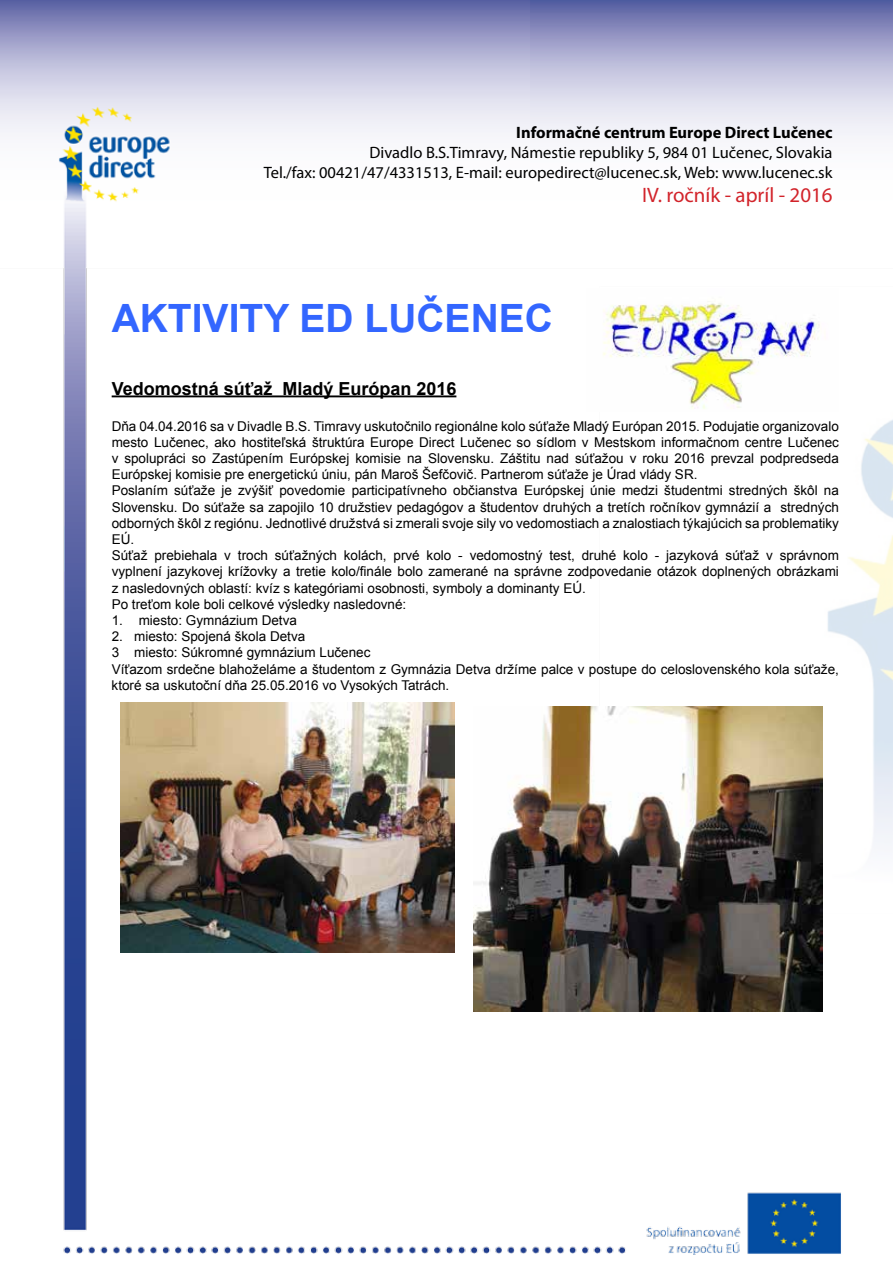
<style>
.page{position:relative;width:893px;height:1263px;background:#fff}
.page>*{position:absolute;margin:0;border:0;box-sizing:border-box;transform-origin:0 0}
.t1{font:700 39px "Arial";color:#36f}
.t2{font:20.85px "Myriad Pro";color:#d2232a}
.t3{font:700 18px "Arial";color:#000}
.t4{font:16.5px/19.8px "Myriad Pro";color:#000;text-align:right}
.t5{font:700 16.5px "Myriad Pro";color:#000}
.t6{font:13.5px/16.2px "Arial";color:#000}
</style>
<div class="page">
<img style="left:0;top:0;width:893px;height:1254px">
<hr style="left:112px;top:395px;width:344px;height:2px;background:#000">
<img style="left:587px;top:288px;width:252px;height:124px">
<img style="left:473px;top:706px;width:349px;height:305px">
<img style="left:121px;top:702px;width:334px;height:251px">
<p class="t5" style="left:516px;top:122px;width:318px">Informačné centrum Europe Direct Lučenec</p>
<p class="t4" style="left:264px;top:142px;width:570px">Divadlo B.S.Timravy, Námestie republiky 5, 984 01 Lučenec, Slovakia<br>Tel./fax: 00421/47/4331513, E-mail: europedirect@lucenec.sk, Web: www.lucenec.sk</p>
<h2 class="t2" style="left:642px;top:182px;width:192px">IV. ročník - apríl - 2016</h2>
<h1 class="t1" style="left:112px;top:292px;width:443px">Aktivity ED Lučenec</h1>
<h3 class="t3" style="left:112px;top:376px;width:346px">Vedomostná súťaž Mladý Európan 2016</h3>
<p class="t6" style="left:112px;top:418px;width:729px">Dňa 04.04.2016 sa v Divadle B.S. Timravy uskutočnilo regionálne kolo súťaže Mladý Európan 2015. Podujatie organizovalo mesto Lučenec, ako hostiteľská štruktúra Europe Direct Lučenec so sídlom v Mestskom informačnom centre Lučenec v spolupráci so Zastúpením Európskej komisie na Slovensku. Záštitu nad súťažou v roku 2016 prevzal podpredseda Európskej komisie pre energetickú úniu, pán Maroš Šefčovič. Partnerom súťaže je Úrad vlády SR.<br>Poslaním súťaže je zvýšiť povedomie participatívneho občianstva Európskej únie medzi študentmi stredných škôl na Slovensku. Do súťaže sa zapojilo 10 družstiev pedagógov a študentov druhých a tretích ročníkov gymnázií a stredných odborných škôl z regiónu. Jednotlivé družstvá si zmerali svoje sily vo vedomostiach a znalostiach týkajúcich sa problematiky EÚ.<br>Súťaž prebiehala v troch súťažných kolách, prvé kolo - vedomostný test, druhé kolo - jazyková súťaž v správnom vyplnení jazykovej krížovky a tretie kolo/finále bolo zamerané na správne zodpovedanie otázok doplnených obrázkami z nasledovných oblastí: kvíz s kategóriami osobnosti, symboly a dominanty EÚ.<br>Po treťom kole boli celkové výsledky nasledovné:</p>
<p class="t6" style="left:112px;top:612px;width:187px">1. miesto: Gymnázium Detva</p>
<p class="t6" style="left:112px;top:628px;width:729px">2. miesto: Spojená škola Detva<br>3 miesto: Súkromné gymnázium Lučenec<br>Víťazom srdečne blahoželáme a študentom z Gymnázia Detva držíme palce v postupe do celoslovenského kola súťaže, ktoré sa uskutoční dňa 25.05.2016 vo Vysokých Tatrách.</p>
</div>
